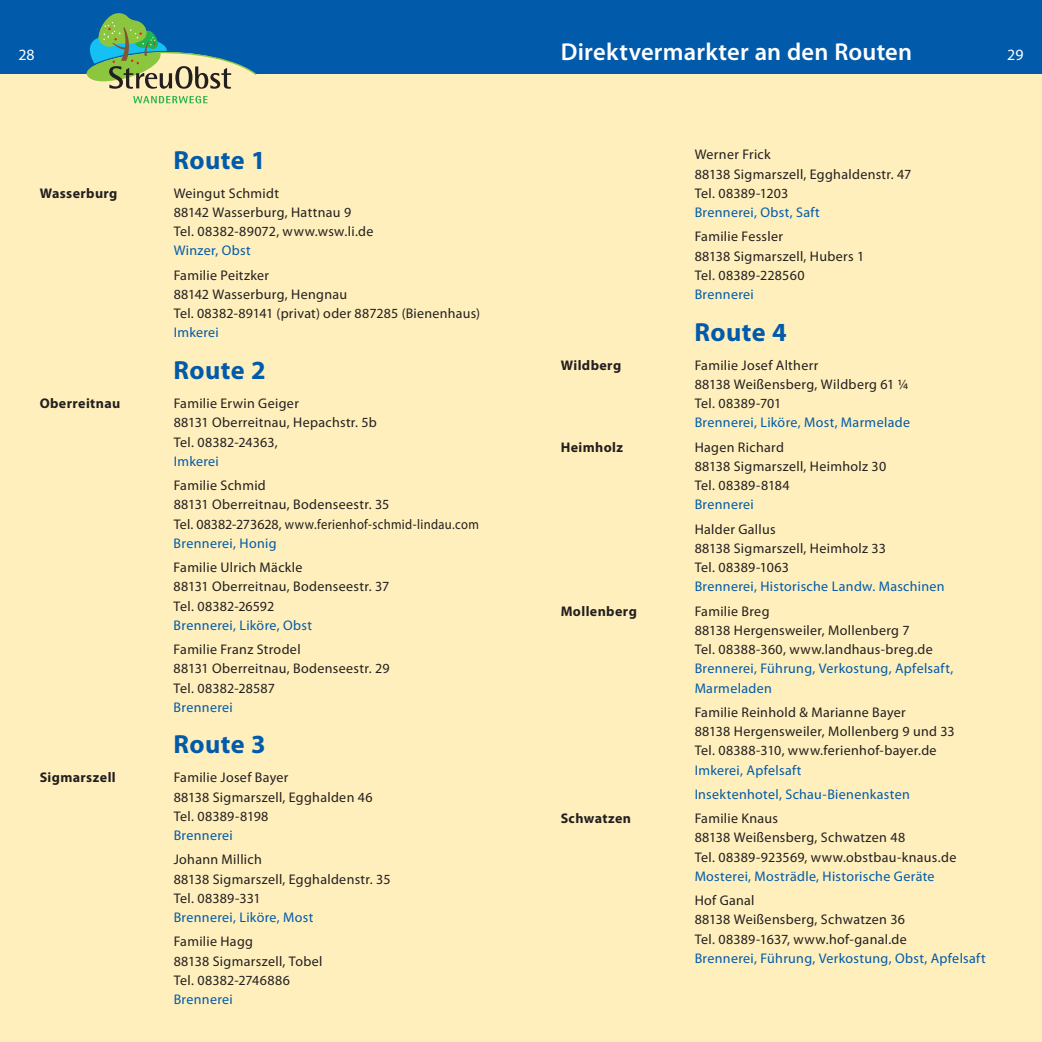
<style>
.page{position:relative;width:1042px;height:1042px;background:#fff}
.page>*{position:absolute;margin:0;border:0;box-sizing:border-box;transform-origin:0 0}
.t1{font:700 26.25px "Myriad Pro";letter-spacing:.015em;color:#015aaa}
.t2{font:600 24.5px "Myriad Pro";letter-spacing:.01em;color:#fff}
.t3{font:15.75px "Myriad Pro";color:#fff}
.t4{font:14px/19.2px "Myriad Pro";letter-spacing:.02em;color:#231f20}
.t5{font:14px/19.2px "Myriad Pro";letter-spacing:.025em;color:#015aaa}
.t6{font:700 14px "Myriad Pro";letter-spacing:.03em;color:#231f20}
</style>
<div class="page">
<div style="left:0;top:0;width:521px;height:74px;background:#015aaa"></div>
<div style="left:521px;top:0;width:521px;height:74px;background:#015aaa"></div>
<div style="left:0;top:74px;width:521px;height:968px;background:#feefbc"></div>
<div style="left:521px;top:74px;width:521px;height:968px;background:#feefbc"></div>
<svg style="left:86px;top:13px;width:170px;height:90px"></svg>
<p class="t3" style="left:18px;top:45px;width:18px">28</p>
<h2 class="t2" style="left:561px;top:36px;width:353px">Direktvermarkter an den Routen</h2>
<p class="t3" style="left:1007px;top:45px;width:18px">29</p>
<h1 class="t1" style="left:174px;top:143px;width:94px">Route 1</h1>
<p class="t6" style="left:40px;top:184px;width:79px">Wasserburg</p>
<p class="t4" style="left:174px;top:183px;width:201px">Weingut Schmidt<br>88142 Wasserburg, Hattnau 9<br>Tel. 08382-89072, www.wsw.li.de</p>
<p class="t5" style="left:174px;top:241px;width:79px">Winzer, Obst</p>
<p class="t4" style="left:174px;top:265px;width:308px">Familie Peitzker<br>88142 Wasserburg, Hengnau<br>Tel. 08382-89141 (privat) oder 887285 (Bienenhaus)</p>
<p class="t5" style="left:174px;top:323px;width:47px">Imkerei</p>
<h1 class="t1" style="left:174px;top:353px;width:94px">Route 2</h1>
<p class="t6" style="left:40px;top:394px;width:82px">Oberreitnau</p>
<p class="t4" style="left:174px;top:393px;width:205px">Familie Erwin Geiger<br>88131 Oberreitnau, Hepachstr. 5b<br>Tel. 08382-24363,</p>
<p class="t5" style="left:174px;top:451px;width:47px">Imkerei</p>
<p class="t4" style="left:174px;top:475px;width:307px">Familie Schmid<br>88131 Oberreitnau, Bodenseestr. 35<br>Tel. 08382-273628, www.ferienhof-schmid-lindau.com</p>
<p class="t5" style="left:174px;top:533px;width:104px">Brennerei, Honig</p>
<p class="t4" style="left:174px;top:557px;width:217px">Familie Ulrich Mäckle<br>88131 Oberreitnau, Bodenseestr. 37<br>Tel. 08382-26592</p>
<p class="t5" style="left:174px;top:615px;width:140px">Brennerei, Liköre, Obst</p>
<p class="t4" style="left:174px;top:639px;width:217px">Familie Franz Strodel<br>88131 Oberreitnau, Bodenseestr. 29<br>Tel. 08382-28587</p>
<p class="t5" style="left:174px;top:697px;width:61px">Brennerei</p>
<h1 class="t1" style="left:174px;top:727px;width:94px">Route 3</h1>
<p class="t6" style="left:40px;top:768px;width:78px">Sigmarszell</p>
<p class="t4" style="left:174px;top:768px;width:201px">Familie Josef Bayer<br>88138 Sigmarszell, Egghalden 46<br>Tel. 08389-8198</p>
<p class="t5" style="left:174px;top:825px;width:61px">Brennerei</p>
<p class="t4" style="left:174px;top:850px;width:218px">Johann Millich<br>88138 Sigmarszell, Egghaldenstr. 35<br>Tel. 08389-331</p>
<p class="t5" style="left:174px;top:907px;width:141px">Brennerei, Liköre, Most</p>
<p class="t4" style="left:174px;top:932px;width:150px">Familie Hagg<br>88138 Sigmarszell, Tobel<br>Tel. 08382-2746886</p>
<p class="t5" style="left:174px;top:989px;width:61px">Brennerei</p>
<p class="t4" style="left:694px;top:145px;width:218px">Werner Frick<br>88138 Sigmarszell, Egghaldenstr. 47<br>Tel. 08389-1203</p>
<p class="t5" style="left:694px;top:203px;width:127px">Brennerei, Obst, Saft</p>
<p class="t4" style="left:694px;top:227px;width:171px">Familie Fessler<br>88138 Sigmarszell, Hubers 1<br>Tel. 08389-228560</p>
<p class="t5" style="left:694px;top:284px;width:61px">Brennerei</p>
<h1 class="t1" style="left:694px;top:314px;width:94px">Route 4</h1>
<p class="t6" style="left:561px;top:356px;width:62px">Wildberg</p>
<p class="t4" style="left:694px;top:355px;width:215px">Familie Josef Altherr<br>88138 Weißensberg, Wildberg 61 ¼<br>Tel. 08389-701</p>
<p class="t5" style="left:694px;top:413px;width:217px">Brennerei, Liköre, Most, Marmelade</p>
<p class="t6" style="left:561px;top:438px;width:64px">Heimholz</p>
<p class="t4" style="left:694px;top:437px;width:193px">Hagen Richard<br>88138 Sigmarszell, Heimholz 30<br>Tel. 08389-8184</p>
<p class="t5" style="left:694px;top:495px;width:61px">Brennerei</p>
<p class="t4" style="left:694px;top:519px;width:193px">Halder Gallus<br>88138 Sigmarszell, Heimholz 33<br>Tel. 08389-1063</p>
<p class="t5" style="left:694px;top:577px;width:251px">Brennerei, Historische Landw. Maschinen</p>
<p class="t6" style="left:561px;top:602px;width:78px">Mollenberg</p>
<p class="t4" style="left:694px;top:601px;width:240px">Familie Breg<br>88138 Hergensweiler, Mollenberg 7<br>Tel. 08388-360, www.landhaus-breg.de</p>
<p class="t5" style="left:694px;top:659px;width:260px">Brennerei, Führung, Verkostung, Apfelsaft,<br>Marmeladen</p>
<p class="t4" style="left:694px;top:702px;width:262px">Familie Reinhold &amp; Marianne Bayer<br>88138 Hergensweiler, Mollenberg 9 und 33<br>Tel. 08388-310, www.ferienhof-bayer.de</p>
<p class="t5" style="left:694px;top:757px;width:217px;line-height:24.2px">Imkerei, Apfelsaft<br>Insektenhotel, Schau-Bienenkasten</p>
<p class="t6" style="left:561px;top:809px;width:72px">Schwatzen</p>
<p class="t4" style="left:694px;top:808px;width:263px">Familie Knaus<br>88138 Weißensberg, Schwatzen 48<br>Tel. 08389-923569, www.obstbau-knaus.de</p>
<p class="t5" style="left:694px;top:866px;width:241px">Mosterei, Mosträdle, Historische Geräte</p>
<p class="t4" style="left:694px;top:890px;width:214px">Hof Ganal<br>88138 Weißensberg, Schwatzen 36<br>Tel. 08389-1637, www.hof-ganal.de</p>
<p class="t5" style="left:694px;top:948px;width:293px">Brennerei, Führung, Verkostung, Obst, Apfelsaft</p>
</div>
